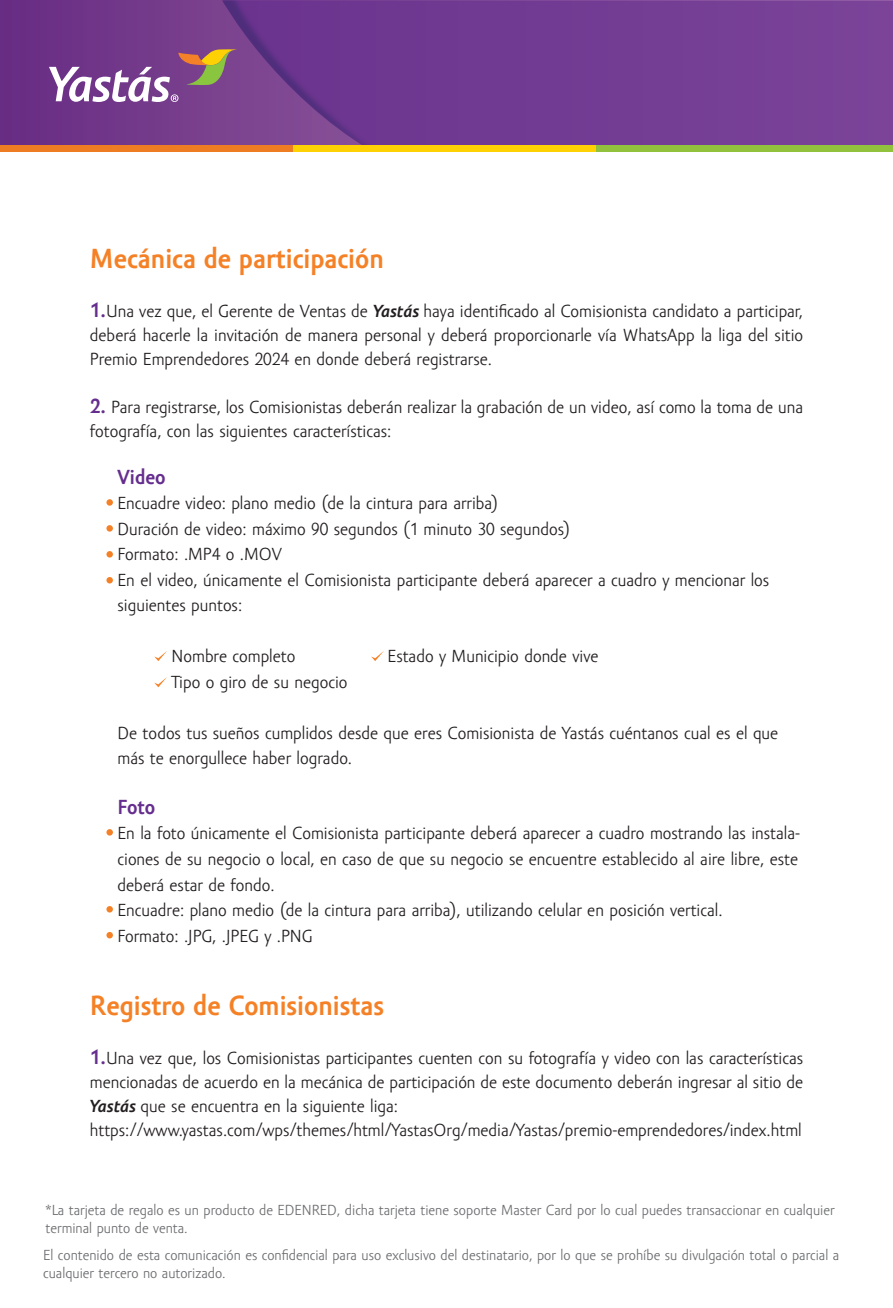
<style>
.page{position:relative;width:893px;height:1308px;background:#fff}
.page>*{position:absolute;margin:0;border:0;box-sizing:border-box;transform-origin:0 0}
.t1{font:700 28.5px "Amor Sans Pro";color:#f58127}
.t2{font:700 21px "Amor Sans Pro";color:#652e8e}
.t3{font:18px/25.5px "Amor Sans Pro";color:#231f20}
.t4{font:15px/18px "Amor Sans Pro";color:#6d6e71}
.s1{font-weight:700;font-size:21px;color:#652e8e}
.s2{font-weight:700;font-style:italic}
</style>
<div class="page">
<div style="left:0;top:0;width:893px;height:152px;background:#703588"></div>
<div style="left:385px;top:0;width:508px;height:145px;background:#743d94"></div>
<img style="left:222px;top:0;width:163px;height:145px">
<div style="left:0;top:145px;width:293px;height:7px;background:#ee7c23"></div>
<div style="left:293px;top:145px;width:303px;height:7px;background:#fed105"></div>
<div style="left:596px;top:145px;width:297px;height:7px;background:#92c13d"></div>
<svg style="left:49px;top:49px;width:188px;height:53px"></svg>
<div style="left:106px;top:499px;width:7px;height:6px;background:#f58127;border-radius:50%"></div>
<div style="left:106px;top:525px;width:7px;height:6px;background:#f58127;border-radius:50%"></div>
<div style="left:106px;top:551px;width:7px;height:6px;background:#f58127;border-radius:50%"></div>
<div style="left:106px;top:577px;width:7px;height:6px;background:#f58127;border-radius:50%"></div>
<div style="left:106px;top:829px;width:7px;height:6px;background:#f58127;border-radius:50%"></div>
<div style="left:106px;top:906px;width:7px;height:6px;background:#f58127;border-radius:50%"></div>
<div style="left:106px;top:932px;width:7px;height:6px;background:#f58127;border-radius:50%"></div>
<svg style="left:154px;top:651px;width:13px;height:10px"></svg>
<svg style="left:371px;top:651px;width:13px;height:10px"></svg>
<svg style="left:154px;top:677px;width:13px;height:10px"></svg>
<h1 class="t1" style="left:90px;top:242px;width:295px">Mecánica de participación</h1>
<p class="t3" style="left:90px;top:300px;width:715px;line-height:24px;text-align:justify"><span class="s1">1.</span>Una vez que, el Gerente de Ventas de <span class="s2">Yastás</span> haya identificado al Comisionista candidato a participar, deberá hacerle la invitación de manera personal y deberá proporcionarle vía WhatsApp la liga del sitio Premio Emprendedores 2024 en donde deberá registrarse.</p>
<p class="t3" style="left:90px;top:396px;width:715px;line-height:24px"><span class="s1">2.</span> Para registrarse, los Comisionistas deberán realizar la grabación de un video, así como la toma de una fotografía, con las siguientes características:</p>
<p class="t2" style="left:118px;top:465px;width:50px">Video</p>
<p class="t3" style="left:118px;top:491px;width:653px">Encuadre video: plano medio (de la cintura para arriba)<br>Duración de video: máximo 90 segundos (1 minuto 30 segundos)<br>Formato: .MP4 o .MOV<br>En el video, únicamente el Comisionista participante deberá aparecer a cuadro y mencionar los siguientes puntos:</p>
<p class="t3" style="left:172px;top:644px;width:125px">Nombre completo</p>
<p class="t3" style="left:388px;top:644px;width:212px">Estado y Municipio donde vive</p>
<p class="t3" style="left:172px;top:669px;width:177px">Tipo o giro de su negocio</p>
<p class="t3" style="left:118px;top:720px;width:662px">De todos tus sueños cumplidos desde que eres Comisionista de Yastás cuéntanos cual es el que más te enorgullece haber logrado.</p>
<p class="t2" style="left:118px;top:795px;width:39px">Foto</p>
<p class="t3" style="left:118px;top:821px;width:684px">En la foto únicamente el Comisionista participante deberá aparecer a cuadro mostrando las instala&shy;ciones de su negocio o local, en caso de que su negocio se encuentre establecido al aire libre, este deberá estar de fondo.<br>Encuadre: plano medio (de la cintura para arriba), utilizando celular en posición vertical.<br>Formato: .JPG, .JPEG y .PNG</p>
<h1 class="t1" style="left:90px;top:989px;width:296px">Registro de Comisionistas</h1>
<p class="t3" style="left:90px;top:1047px;width:715px;line-height:24px"><span class="s1">1.</span>Una vez que, los Comisionistas participantes cuenten con su fotografía y video con las características mencionadas de acuerdo en la mecánica de participación de este documento deberán ingresar al sitio de <span class="s2">Yastás</span> que se encuentra en la siguiente liga: https://www.yastas.com/wps/themes/html/YastasOrg/media/Yastas/premio-emprendedores/index.html</p>
<p class="t4" style="left:46px;top:1201px;width:790px">*La tarjeta de regalo es un producto de EDENRED, dicha tarjeta tiene soporte Master Card por lo cual puedes transaccionar en cualquier terminal punto de venta.</p>
<p class="t4" style="left:43px;top:1246px;width:797px">El contenido de esta comunicación es confidencial para uso exclusivo del destinatario, por lo que se prohíbe su divulgación total o parcial a cualquier tercero no autorizado.</p>
</div>
